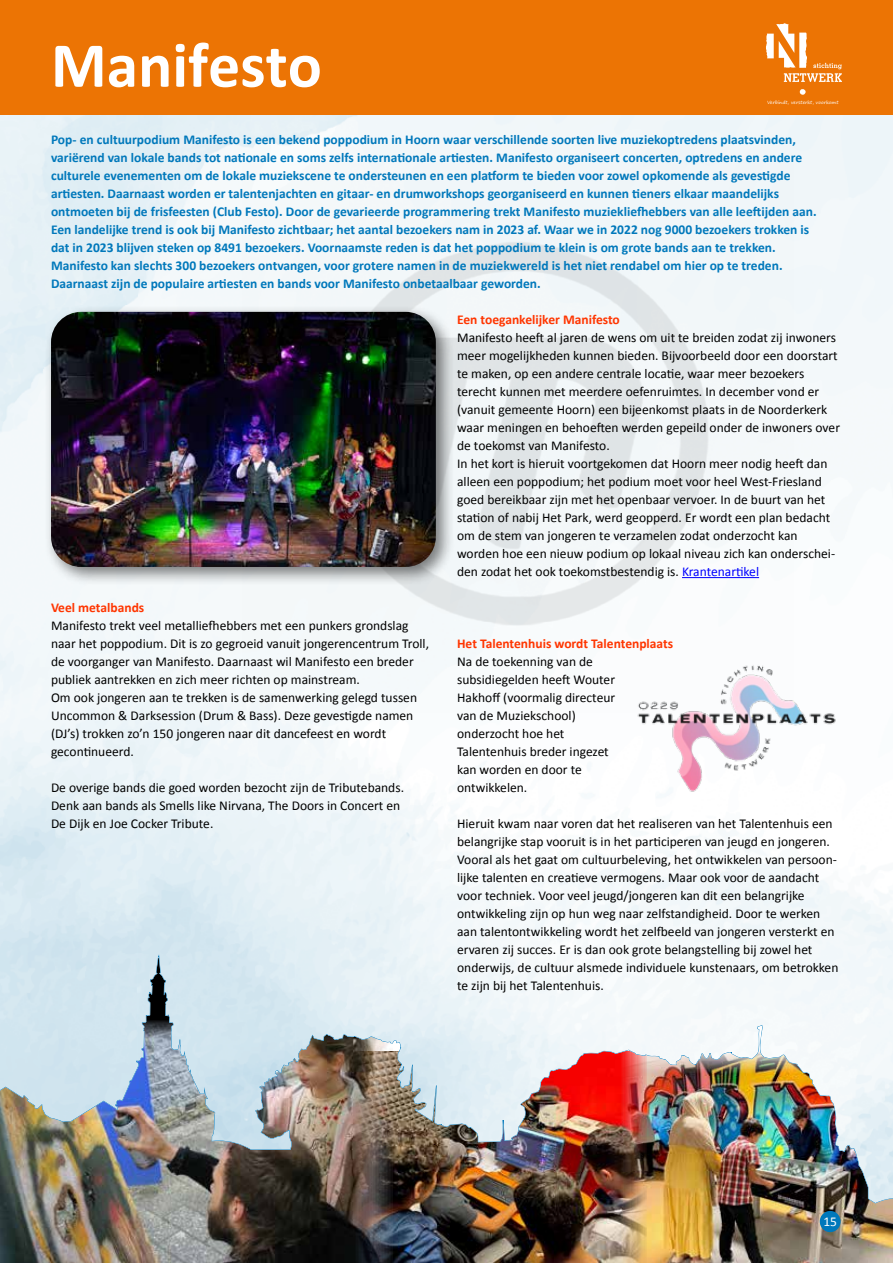
<style>
.page{position:relative;width:893px;height:1263px;background:#fff}
.page>*{position:absolute;margin:0;border:0;box-sizing:border-box;transform-origin:0 0}
.t1{font:700 64.5px "Calibri";color:#fff}
.t2{font:13.5px/18px "Calibri";color:#000}
.t3{font:700 13.5px/18px "Calibri";color:#0078bb}
.t4{font:700 13.5px "Calibri";color:#ff3500}
.t5{font:13.5px "Calibri";color:#fff}
.t6{font:4.65px "Segoe Print";color:#fff}
.s1{color:#00f}
</style>
<div class="page">
<img style="left:646px;top:1050px;width:247px;height:213px">
<img style="left:392px;top:1051px;width:254px;height:212px">
<img style="left:0;top:1086px;width:392px;height:177px">
<svg style="left:173px;top:115px;width:17px;height:817px;fill:#ecf5f9"></svg>
<img style="left:820px;top:115px;width:73px;height:1088px">
<img style="left:400px;top:115px;width:65px;height:1012px">
<img style="left:190px;top:115px;width:106px;height:1035px">
<img style="left:557px;top:820px;width:163px;height:250px">
<img style="left:295px;top:115px;width:105px;height:971px">
<svg style="left:0;top:932px;width:207px;height:190px"></svg>
<div style="left:820px;top:1211px;width:21px;height:21px;background:#0078bb;border-radius:50%"></div>
<div style="left:0;top:0;width:893px;height:115px;background:#ec7404"></div>
<img style="left:242px;top:162px;width:551px;height:550px">
<div style="left:44px;top:305px;width:411px;height:281px;background:#000;opacity:.5"></div>
<img style="left:51px;top:312px;width:385px;height:255px">
<hr style="left:682px;top:577px;width:77px;height:1px;background:#00f">
<img style="left:629px;top:657px;width:213px;height:143px">
<svg style="left:766px;top:23px;width:76px;height:59px"></svg>
<svg style="left:800px;top:89px;width:6px;height:6px"></svg>
<h1 class="t1" style="left:51px;top:24px;width:272px">Manifesto</h1>
<p class="t6" style="left:767px;top:98px;width:73px">Verbindt, versterkt, voorkomt</p>
<p class="t3" style="left:51px;top:131px;width:767px">Pop- en cultuurpodium Manifesto is een bekend poppodium in Hoorn waar verschillende soorten live muziekoptredens plaatsvinden, variërend van lokale bands tot nationale en soms zelfs internationale artiesten. Manifesto organiseert concerten, optredens en andere culturele evenementen om de lokale muziekscene te ondersteunen en een platform te bieden voor zowel opkomende als gevestigde artiesten. Daarnaast worden er talentenjachten en gitaar- en drumworkshops georganiseerd en kunnen tieners elkaar maandelijks ontmoeten bij de frisfeesten (Club Festo). Door de gevarieerde programmering trekt Manifesto muziekliefhebbers van alle leeftijden aan.<br>Een landelijke trend is ook bij Manifesto zichtbaar; het aantal bezoekers nam in 2023 af. Waar we in 2022 nog 9000 bezoekers trokken is dat in 2023 blijven steken op 8491 bezoekers. Voornaamste reden is dat het poppodium te klein is om grote bands aan te trekken.<br>Manifesto kan slechts 300 bezoekers ontvangen, voor grotere namen in de muziekwereld is het niet rendabel om hier op te treden.<br>Daarnaast zijn de populaire artiesten en bands voor Manifesto onbetaalbaar geworden.</p>
<p class="t4" style="left:51px;top:599px;width:95px">Veel metalbands</p>
<p class="t2" style="left:51px;top:617px;width:380px">Manifesto trekt veel metalliefhebbers met een punkers grondslag naar het poppodium. Dit is zo gegroeid vanuit jongerencentrum Troll, de voorganger van Manifesto. Daarnaast wil Manifesto een breder publiek aantrekken en zich meer richten op mainstream.<br>Om ook jongeren aan te trekken is de samenwerking gelegd tussen Uncommon &amp; Darksession (Drum &amp; Bass). Deze gevestigde namen (DJ’s) trokken zo’n 150 jongeren naar dit dancefeest en wordt gecontinueerd.</p>
<p class="t2" style="left:51px;top:778px;width:355px">De overige bands die goed worden bezocht zijn de Tributebands.<br>Denk aan bands als Smells like Nirvana, The Doors in Concert en<br>De Dijk en Joe Cocker Tribute.</p>
<p class="t4" style="left:457px;top:311px;width:164px">Een toegankelijker Manifesto</p>
<p class="t2" style="left:457px;top:329px;width:384px">Manifesto heeft al jaren de wens om uit te breiden zodat zij inwoners meer mogelijkheden kunnen bieden. Bijvoorbeeld door een doorstart te maken, op een andere centrale locatie, waar meer bezoekers terecht kunnen met meerdere oefenruimtes. In december vond er (vanuit gemeente Hoorn) een bijeenkomst plaats in de Noorderkerk waar meningen en behoeften werden gepeild onder de inwoners over de toekomst van Manifesto.<br>In het kort is hieruit voortgekomen dat Hoorn meer nodig heeft dan alleen een poppodium; het podium moet voor heel West-Friesland goed bereikbaar zijn met het openbaar vervoer. In de buurt van het station of nabij Het Park, werd geopperd. Er wordt een plan bedacht om de stem van jongeren te verzamelen zodat onderzocht kan worden hoe een nieuw podium op lokaal niveau zich kan onderschei&shy;den zodat het ook toekomstbestendig is. <span class="s1">Krantenartikel</span></p>
<p class="t4" style="left:457px;top:635px;width:218px">Het Talentenhuis wordt Talentenplaats</p>
<p class="t2" style="left:457px;top:652px;width:160px">Na de toekenning van de subsidiegelden heeft Wouter<br>Hakhoff (voormalig directeur van de Muziekschool) onderzocht hoe het<br>Talentenhuis breder ingezet kan worden en door te ontwikkelen.</p>
<p class="t2" style="left:457px;top:814px;width:383px">Hieruit kwam naar voren dat het realiseren van het Talentenhuis een belangrijke stap vooruit is in het participeren van jeugd en jongeren.<br>Vooral als het gaat om cultuurbeleving, het ontwikkelen van persoon&shy;lijke talenten en creatieve vermogens. Maar ook voor de aandacht voor techniek. Voor veel jeugd/jongeren kan dit een belangrijke ontwikkeling zijn op hun weg naar zelfstandigheid. Door te werken aan talentontwikkeling wordt het zelfbeeld van jongeren versterkt en ervaren zij succes. Er is dan ook grote belangstelling bij zowel het onderwijs, de cultuur alsmede individuele kunstenaars, om betrokken te zijn bij het Talentenhuis.</p>
<p class="t5" style="left:823px;top:1213px;width:15px">15</p>
</div>
